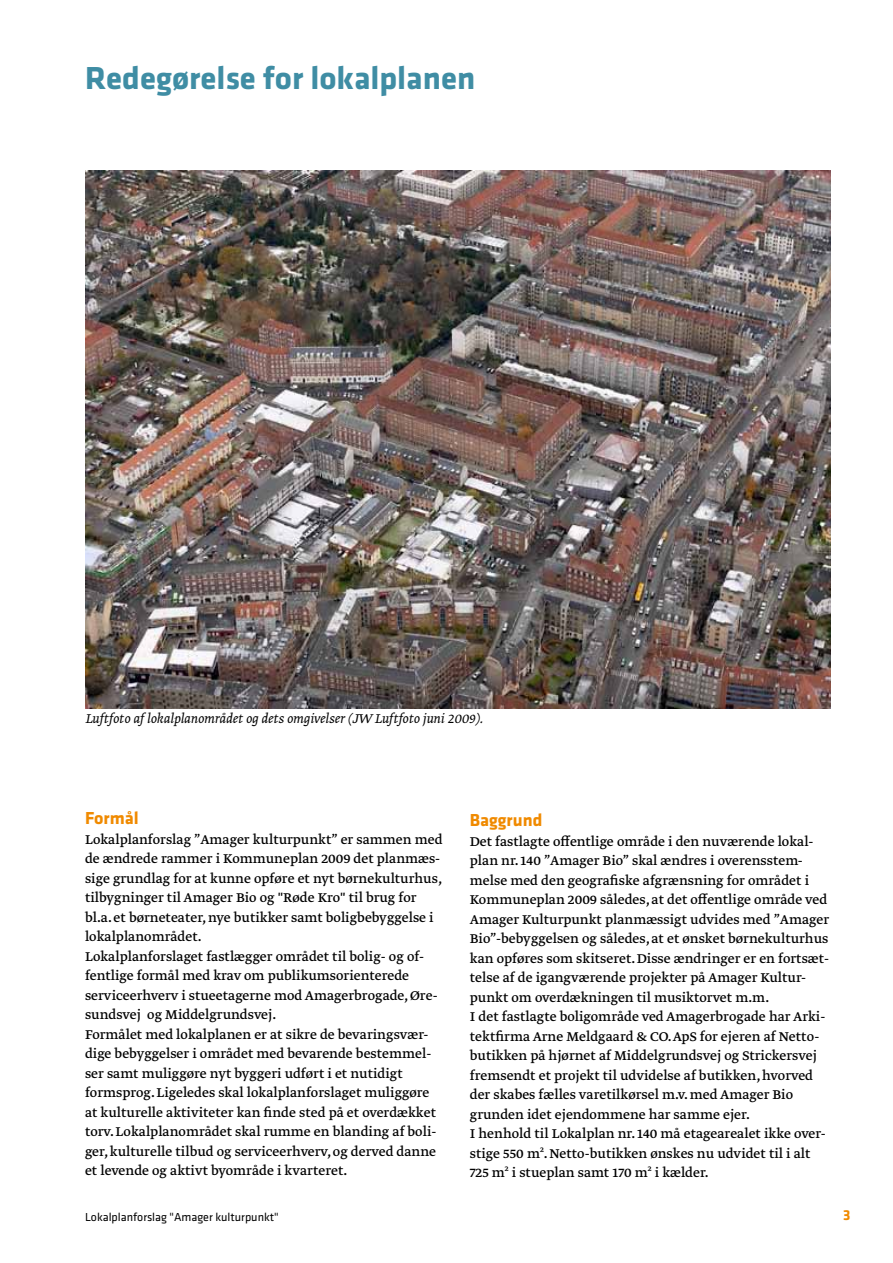
<style>
.page{position:relative;width:893px;height:1263px;background:#fff}
.page>*{position:absolute;margin:0;border:0;box-sizing:border-box;transform-origin:0 0}
.t1{font:700 33px "Klavika";color:#3f8da4}
.t2{font:700 18px "Klavika";color:#f08a00}
.t3{font:15px/19.5px "Greta Text";color:#000}
.t4{font:italic 300 15px "Greta Text";color:#000}
.t5{font:700 15px "Klavika";color:#f08a00}
.t6{font:12px "Klavika";color:#000}
</style>
<div class="page">
<img style="left:85px;top:170px;width:745px;height:538px">
<h1 class="t1" style="left:85px;top:65px;width:392px">Redegørelse for lokalplanen</h1>
<p class="t4" style="left:85px;top:712px;width:400px">Luftfoto af lokalplanområdet og dets omgivelser (JW Luftfoto juni 2009).</p>
<p class="t2" style="left:85px;top:811px;width:55px">Formål</p>
<p class="t3" style="left:85px;top:830px;width:359px">Lokalplanforslag ”Amager kulturpunkt” er sammen med de ændrede rammer i Kommuneplan 2009 det planmæs&shy;sige grundlag for at kunne opføre et nyt børnekulturhus, tilbygninger til Amager Bio og "Røde Kro" til brug for bl.a. et børneteater, nye butikker samt boligbebyggelse i lokalplanområdet.<br>Lokalplanforslaget fastlægger området til bolig- og of&shy;fentlige formål med krav om publikumsorienterede serviceerhverv i stueetagerne mod Amagerbrogade, Øre&shy;sundsvej og Middelgrundsvej.<br>Formålet med lokalplanen er at sikre de bevaringsvær&shy;dige bebyggelser i området med bevarende bestemmel&shy;ser samt muliggøre nyt byggeri udført i et nutidigt formsprog. Ligeledes skal lokalplanforslaget muliggøre at kulturelle aktiviteter kan finde sted på et overdækket torv. Lokalplanområdet skal rumme en blanding af boli&shy;ger, kulturelle tilbud og serviceerhverv, og derved danne et levende og aktivt byområde i kvarteret.</p>
<p class="t2" style="left:470px;top:813px;width:74px">Baggrund</p>
<p class="t3" style="left:470px;top:832px;width:361px">Det fastlagte offentlige område i den nuværende lokal&shy;plan nr. 140 ”Amager Bio” skal ændres i overensstem&shy;melse med den geografiske afgrænsning for området i Kommuneplan 2009 således, at det offentlige område ved Amager Kulturpunkt planmæssigt udvides med ”Amager Bio”-bebyggelsen og således, at et ønsket børnekulturhus kan opføres som skitseret. Disse ændringer er en fortsæt&shy;telse af de igangværende projekter på Amager Kultur&shy;punkt om overdækningen til musiktorvet m.m.<br>I det fastlagte boligområde ved Amagerbrogade har Arki&shy;tektfirma Arne Meldgaard &amp; CO. ApS for ejeren af Netto&shy;butikken på hjørnet af Middelgrundsvej og Strickersvej fremsendt et projekt til udvidelse af butikken, hvorved der skabes fælles varetilkørsel m.v. med Amager Bio grunden idet ejendommene har samme ejer.<br>I henhold til Lokalplan nr. 140 må etagearealet ikke over&shy;stige 550 m². Netto-butikken ønskes nu udvidet til i alt 725 m² i stueplan samt 170 m² i kælder.</p>
<p class="t6" style="left:85px;top:1212px;width:195px">Lokalplanforslag "Amager kulturpunkt"</p>
<p class="t5" style="left:843px;top:1209px;width:9px">3</p>
</div>
